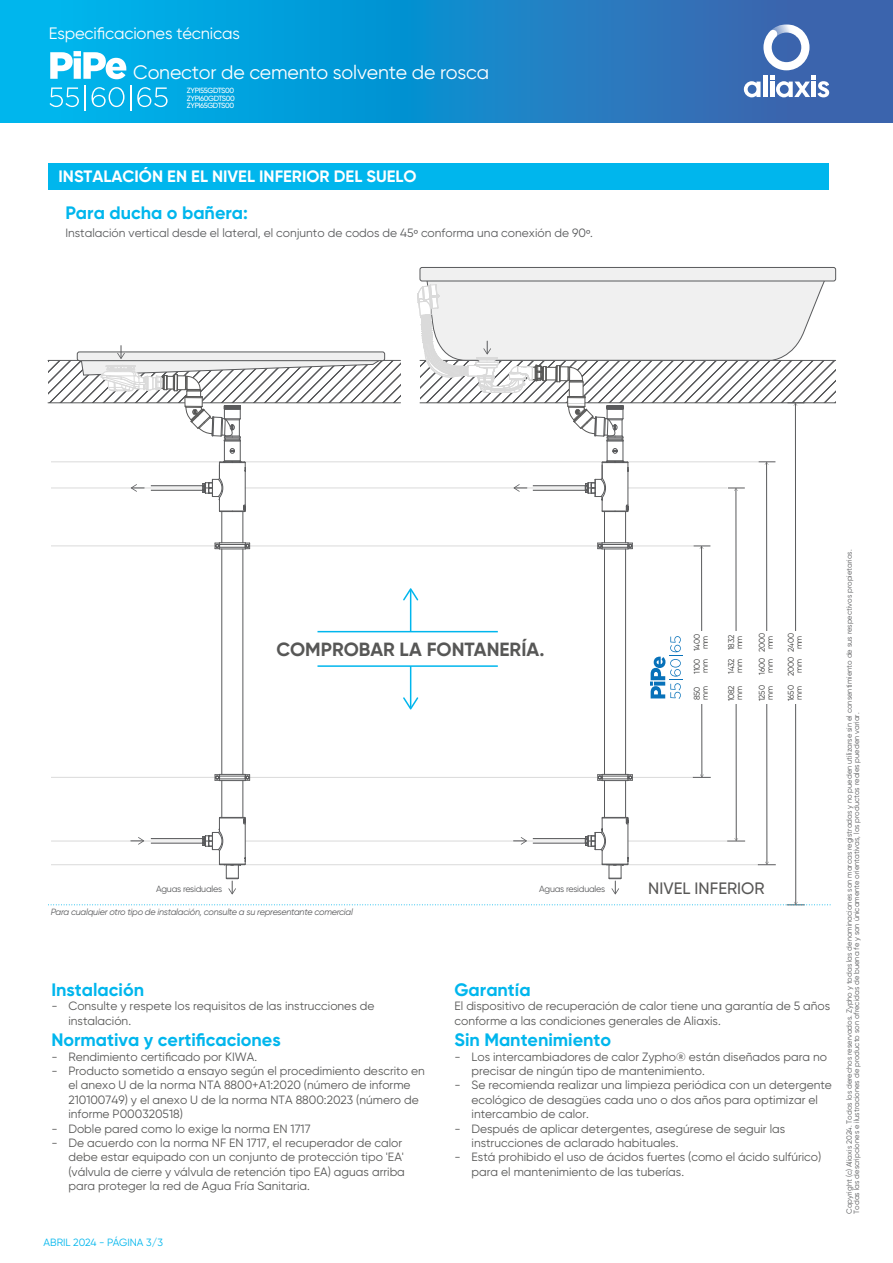
<style>
.page{position:relative;width:893px;height:1263px;background:#fff}
.page>*{position:absolute;margin:0;border:0;box-sizing:border-box;transform-origin:0 0}
.t1{font:19.5px "Gilroy";letter-spacing:-.01em;color:#fff}
.t2{font:700 19.05px "Gilroy";color:#575756}
.t3{font:700 18px "Gilroy";color:#00b6ed}
.t4{font:700 16.5px "Gilroy";color:#fff}
.t5{font:16.5px "Gilroy";letter-spacing:-.01em;color:#fff}
.t6{font:500 16.5px "Gilroy";color:#585756}
.t7{font:12px/14.4px "Gilroy";color:#575756}
.t8{font:12px "Gilroy";color:#595a5c}
.t9{font:10.5px "Gilroy";color:#00b6ed}
.t10{font:italic 9px "Gilroy";letter-spacing:-.025em;color:#595a5c}
.t11{font:9px "Gilroy";letter-spacing:-.025em;color:#595a5c}
.t12{font:8.25px/7.9px "Gilroy";letter-spacing:-.035em;color:#3c3c3b}
.t13{font:7.5px/7.5px "Gilroy";color:#595a5c}
.t14{font:500 7.5px/7.5px "Gilroy";letter-spacing:-.05em;color:#fff;text-align:justify}
.s1{font-family:"Myriad Pro"}
</style>
<div class="page">
<hr style="left:51px;top:864px;width:708px;height:1px;background:#dadada">
<hr style="left:51px;top:488px;width:152px;height:1px;background:#dadada">
<hr style="left:245px;top:488px;width:340px;height:1px;background:#dadada">
<hr style="left:51px;top:462px;width:708px;height:1px;background:#dadada">
<hr style="left:51px;top:841px;width:152px;height:1px;background:#dadada">
<hr style="left:245px;top:841px;width:340px;height:1px;background:#dadada">
<hr style="left:628px;top:841px;width:99px;height:1px;background:#dadada">
<hr style="left:736px;top:488px;width:1px;height:352px;background:#595a5c">
<svg style="left:727px;top:838px;width:18px;height:4px"></svg>
<hr style="left:734px;top:631px;width:3px;height:73px;background:#fff">
<hr style="left:766px;top:462px;width:1px;height:402px;background:#595a5c">
<svg style="left:758px;top:862px;width:18px;height:3px"></svg>
<hr style="left:765px;top:631px;width:3px;height:73px;background:#fff">
<hr style="left:795px;top:403px;width:1px;height:501px;background:#595a5c">
<hr style="left:794px;top:631px;width:3px;height:73px;background:#fff">
<hr style="left:51px;top:546px;width:164px;height:1px;background:#dadada">
<hr style="left:633px;top:546px;width:61px;height:1px;background:#dadada">
<hr style="left:250px;top:546px;width:348px;height:1px;background:#dadada">
<hr style="left:51px;top:777px;width:164px;height:1px;background:#dadada">
<hr style="left:632px;top:777px;width:62px;height:1px;background:#dadada">
<hr style="left:250px;top:777px;width:347px;height:1px;background:#dadada">
<hr style="left:701px;top:546px;width:1px;height:231px;background:#595a5c">
<svg style="left:694px;top:546px;width:16px;height:3px"></svg>
<svg style="left:693px;top:774px;width:18px;height:4px"></svg>
<hr style="left:700px;top:631px;width:3px;height:73px;background:#fff">
<svg style="left:650px;top:636px;width:32px;height:63px"></svg>
<svg style="left:151px;top:838px;width:51px;height:5px"></svg>
<svg style="left:48px;top:361px;width:352px;height:42px"></svg>
<svg style="left:0;top:0;width:893px;height:122px;background:#178ccc"></svg>
<hr style="left:763px;top:76px;width:4px;height:21px;background:#fff">
<svg style="left:744px;top:81px;width:16px;height:16px"></svg>
<svg style="left:763px;top:24px;width:46px;height:46px"></svg>
<svg style="left:770px;top:76px;width:59px;height:21px"></svg>
<svg style="left:48px;top:902px;width:783px;height:3px"></svg>
<hr style="left:48px;top:403px;width:352px;height:1px;background:#595a5c">
<hr style="left:48px;top:360px;width:352px;height:1px;background:#595a5c">
<hr style="left:420px;top:403px;width:416px;height:1px;background:#595a5c">
<hr style="left:420px;top:360px;width:416px;height:1px;background:#595a5c">
<div style="left:77px;top:352px;width:308px;height:9px;border:1px solid #595a5c;border-radius:2px"></div>
<svg style="left:533px;top:838px;width:52px;height:5px"></svg>
<div style="left:420px;top:267px;width:416px;height:14px;background:#f0f0f0;border-radius:2px"></div>
<div style="left:420px;top:267px;width:416px;height:14px;border:1px solid #595a5c;border-radius:2px"></div>
<svg style="left:50px;top:51px;width:76px;height:28px"></svg>
<svg style="left:49px;top:87px;width:30px;height:20px"></svg>
<svg style="left:85px;top:85px;width:1px;height:25px"></svg>
<svg style="left:92px;top:87px;width:33px;height:20px"></svg>
<hr style="left:130px;top:85px;width:2px;height:25px;background:#fff">
<svg style="left:137px;top:87px;width:31px;height:20px"></svg>
<hr style="left:243px;top:511px;width:1px;height:32px;background:#595a5c">
<hr style="left:243px;top:549px;width:1px;height:225px;background:#595a5c">
<hr style="left:243px;top:780px;width:1px;height:37px;background:#595a5c">
<hr style="left:222px;top:780px;width:1px;height:37px;background:#595a5c">
<hr style="left:222px;top:549px;width:1px;height:225px;background:#595a5c">
<hr style="left:222px;top:511px;width:1px;height:32px;background:#595a5c">
<svg style="left:215px;top:774px;width:35px;height:7px"></svg>
<svg style="left:215px;top:542px;width:35px;height:8px"></svg>
<hr style="left:625px;top:511px;width:1px;height:32px;background:#595a5c">
<hr style="left:625px;top:549px;width:1px;height:225px;background:#595a5c">
<hr style="left:625px;top:780px;width:1px;height:37px;background:#595a5c">
<hr style="left:604px;top:780px;width:1px;height:37px;background:#595a5c">
<hr style="left:604px;top:549px;width:1px;height:225px;background:#595a5c">
<hr style="left:604px;top:511px;width:1px;height:32px;background:#595a5c">
<svg style="left:597px;top:774px;width:36px;height:7px"></svg>
<svg style="left:597px;top:542px;width:36px;height:8px"></svg>
<div style="left:48px;top:163px;width:781px;height:27px;background:#00b6ed"></div>
<hr style="left:317px;top:631px;width:181px;height:1px;background:#00b6ed">
<hr style="left:317px;top:665px;width:181px;height:2px;background:#00b6ed">
<hr style="left:410px;top:590px;width:1px;height:42px;background:#00b6ed">
<svg style="left:403px;top:588px;width:15px;height:12px"></svg>
<hr style="left:410px;top:666px;width:1px;height:42px;background:#00b6ed">
<svg style="left:403px;top:697px;width:15px;height:12px"></svg>
<svg style="left:131px;top:837px;width:13px;height:8px"></svg>
<svg style="left:514px;top:837px;width:13px;height:8px"></svg>
<svg style="left:81px;top:346px;width:298px;height:166px"></svg>
<svg style="left:417px;top:272px;width:411px;height:240px"></svg>
<svg style="left:202px;top:817px;width:44px;height:77px"></svg>
<svg style="left:585px;top:817px;width:44px;height:77px"></svg>
<h3 class="t5" style="left:49px;top:23px;width:193px">Especificaciones técnicas</h3>
<h1 class="t1" style="left:133px;top:60px;width:357px">Conector de cemento solvente de rosca</h1>
<p class="t14" style="left:187px;top:87px;width:50px">ZYPI55GDTS00<br>ZYPI60GDTS00<br>ZYPI65GDTS00</p>
<h3 class="t4" style="left:58px;top:166px;width:360px">INSTALACIÓN EN EL NIVEL INFERIOR DEL SUELO</h3>
<h3 class="t3" style="left:65px;top:201px;width:184px">Para ducha o bañera:</h3>
<p class="t8" style="left:65px;top:225px;width:529px">Instalación vertical desde el lateral, el conjunto de codos de 45<span class="s1">º</span> conforma una conexión de 90<span class="s1">º</span>.</p>
<h2 class="t2" style="left:277px;top:637px;width:270px">COMPROBAR LA FONTANERÍA.</h2>
<p class="t12" style="left:693px;top:651px;width:19px;rotate:-90deg">1400 mm</p>
<p class="t12" style="left:727px;top:650px;width:17px;rotate:-90deg">1832 mm</p>
<p class="t12" style="left:758px;top:652px;width:21px;text-align:center;rotate:-90deg">2000 mm</p>
<p class="t12" style="left:787px;top:652px;width:20px;text-align:center;rotate:-90deg">2400 mm</p>
<p class="t12" style="left:693px;top:674px;width:17px;rotate:-90deg">1100 mm</p>
<p class="t12" style="left:727px;top:674px;width:17px;rotate:-90deg">1432 mm</p>
<p class="t12" style="left:758px;top:675px;width:19px;rotate:-90deg">1600 mm</p>
<p class="t12" style="left:787px;top:676px;width:21px;text-align:center;rotate:-90deg">2000 mm</p>
<p class="t12" style="left:693px;top:700px;width:15px;rotate:-90deg">850 mm</p>
<p class="t12" style="left:727px;top:701px;width:18px;rotate:-90deg">1082 mm</p>
<p class="t12" style="left:758px;top:701px;width:18px;rotate:-90deg">1250 mm</p>
<p class="t12" style="left:787px;top:701px;width:18px;rotate:-90deg">1650 mm</p>
<p class="t11" style="left:156px;top:884px;width:68px">Aguas residuales</p>
<p class="t11" style="left:539px;top:884px;width:68px">Aguas residuales</p>
<p class="t10" style="left:51px;top:906px;width:304px">Para cualquier otro tipo de instalación, consulte a su representante comercial</p>
<h3 class="t6" style="left:648px;top:878px;width:118px">NIVEL INFERIOR</h3>
<h3 class="t3" style="left:51px;top:978px;width:94px">Instalación</h3>
<p class="t7" style="left:68px;top:999px;width:307px;text-indent:-17px">- Consulte y respete los requisitos de las instrucciones de instalación.</p>
<h3 class="t3" style="left:51px;top:1028px;width:231px">Normativa y certificaciones</h3>
<p class="t7" style="left:51px;top:1049px;width:207px">- Rendimiento certificado por KIWA.</p>
<p class="t7" style="left:68px;top:1063px;width:358px;text-indent:-17px">- Producto sometido a ensayo según el procedimiento descrito en el anexo U de la norma NTA 8800+A1:2020 (número de informe 210100749) y el anexo U de la norma NTA 8800:2023 (número de informe P000320518)</p>
<p class="t7" style="left:51px;top:1121px;width:261px">- Doble pared como lo exige la norma EN 1717</p>
<p class="t7" style="left:68px;top:1135px;width:338px;text-indent:-17px">- De acuerdo con la norma NF EN 1717, el recuperador de calor debe estar equipado con un conjunto de protección tipo 'EA' (válvula de cierre y válvula de retención tipo EA) aguas arriba para proteger la red de Agua Fría Sanitaria.</p>
<p class="t9" style="left:44px;top:1236px;width:121px">ABRIL 2024 - PÁGINA 3/3</p>
<h3 class="t3" style="left:454px;top:978px;width:78px">Garantía</h3>
<p class="t7" style="left:454px;top:999px;width:377px">El dispositivo de recuperación de calor tiene una garantía de 5 años conforme a las condiciones generales de Aliaxis.</p>
<h3 class="t3" style="left:454px;top:1028px;width:158px">Sin Mantenimiento</h3>
<p class="t7" style="left:471px;top:1049px;width:357px;text-indent:-17px">- Los intercambiadores de calor Zypho® están diseñados para no precisar de ningún tipo de mantenimiento.</p>
<p class="t7" style="left:471px;top:1078px;width:362px;text-indent:-17px">- Se recomienda realizar una limpieza periódica con un detergente ecológico de desagües cada uno o dos años para optimizar el intercambio de calor.</p>
<p class="t7" style="left:471px;top:1121px;width:315px;text-indent:-17px">- Después de aplicar detergentes, asegúrese de seguir las instrucciones de aclarado habituales.</p>
<p class="t7" style="left:471px;top:1150px;width:351px;text-indent:-17px">- Está prohibido el uso de ácidos fuertes (como el ácido sulfúrico) para el mantenimiento de las tuberías.</p>
<p class="t13" style="left:845px;top:1214px;width:666px;rotate:-90deg">Copyright (c) Aliaxis 2024. Todos los derechos reservados. Zypho y todas las denominaciones son marcas registradas y no pueden utilizarse sin el consentimiento de sus respectivos propietarios.<br>Todas las descripciones e ilustraciones de producto son ofrecidas de buena fe y son únicamente orientativas, los productos reales pueden variar.</p>
</div>
